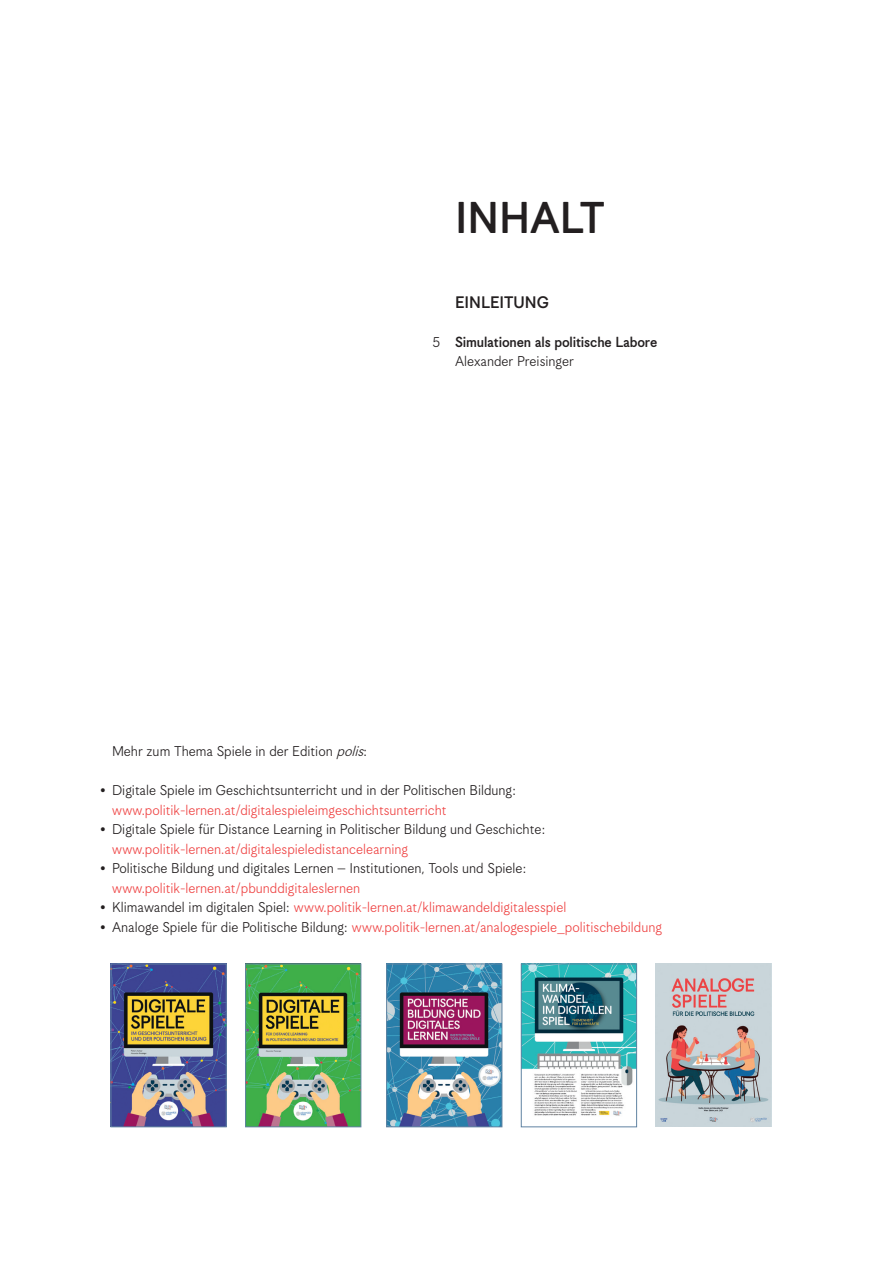
<style>
.page{position:relative;width:893px;height:1263px;background:#fff}
.page>*{position:absolute;margin:0;border:0;box-sizing:border-box;transform-origin:0 0}
.t1{font:48px "Korpus Grotesk D";color:#231f20}
.t2{font:18px "Korpus Grotesk D";color:#231f20}
.t3{font:15.75px/19.5px "Korpus Grotesk A";color:#231f20}
.t4{font:15.75px "Korpus Grotesk A";color:#ef4646}
.t5{font:15.75px "Korpus Grotesk D";letter-spacing:-.01em;color:#231f20}
.s1{font-style:italic}
.s2{font-size:18px}
.s3{color:#ef4646}
.s4{font-size:18px;color:#231f20}
.s5{color:#231f20}
</style>
<div class="page">
<img style="left:113px;top:965px;width:112px;height:160px">
<div style="left:111px;top:963px;width:116px;height:164px;border:1px solid #6083a2"></div>
<img style="left:388px;top:965px;width:112px;height:160px">
<div style="left:386px;top:963px;width:116px;height:164px;border:1px solid #6083a2"></div>
<img style="left:247px;top:965px;width:112px;height:160px">
<div style="left:245px;top:963px;width:116px;height:164px;border:1px solid #6083a2"></div>
<img style="left:523px;top:965px;width:112px;height:151px">
<div style="left:521px;top:963px;width:116px;height:164px;border:1px solid #6083a2"></div>
<img style="left:656px;top:964px;width:115px;height:163px">
<h1 class="t1" style="left:455px;top:191px;width:151px">inhalt</h1>
<p class="t3" style="left:432px;top:332px;width:9px">5</p>
<p class="t2" style="left:455px;top:292px;width:95px">einleitung</p>
<p class="t5" style="left:455px;top:333px;width:204px">Simulationen als politische Labore</p>
<p class="t3" style="left:455px;top:351px;width:120px">Alexander Preisinger</p>
<p class="t3" style="left:112px;top:741px;width:257px">Mehr zum Thema Spiele in der Edition <span class="s1">polis</span>:</p>
<p class="t3" style="left:112px;top:780px;width:406px;text-indent:-13px"><span class="s2">•</span> Digitale Spiele im Geschichtsunterricht und in der Politischen Bildung: <span class="s3">www.politik-lernen.at/digitalespieleimgeschichtsunterricht</span></p>
<p class="t3" style="left:112px;top:819px;width:435px;text-indent:-13px"><span class="s2">•</span> Digitale Spiele für Distance Learning in Politischer Bildung und Geschichte: <span class="s3">www.politik-lernen.at/digitalespieledistancelearning</span></p>
<p class="t3" style="left:112px;top:858px;width:416px;text-indent:-13px"><span class="s2">•</span> Politische Bildung und digitales Lernen – Institutionen, Tools und Spiele: <span class="s3">www.politik-lernen.at/pbunddigitaleslernen</span></p>
<p class="t4" style="left:99px;top:899px;width:468px"><span class="s4">•</span> <span class="s5">Klimawandel im digitalen Spiel:</span> www.politik-lernen.at/klimawandeldigitalesspiel</p>
<p class="t4" style="left:99px;top:918px;width:564px"><span class="s4">•</span> <span class="s5">Analoge Spiele für die Politische Bildung:</span> www.politik-lernen.at/analogespiele_politischebildung</p>
</div>
